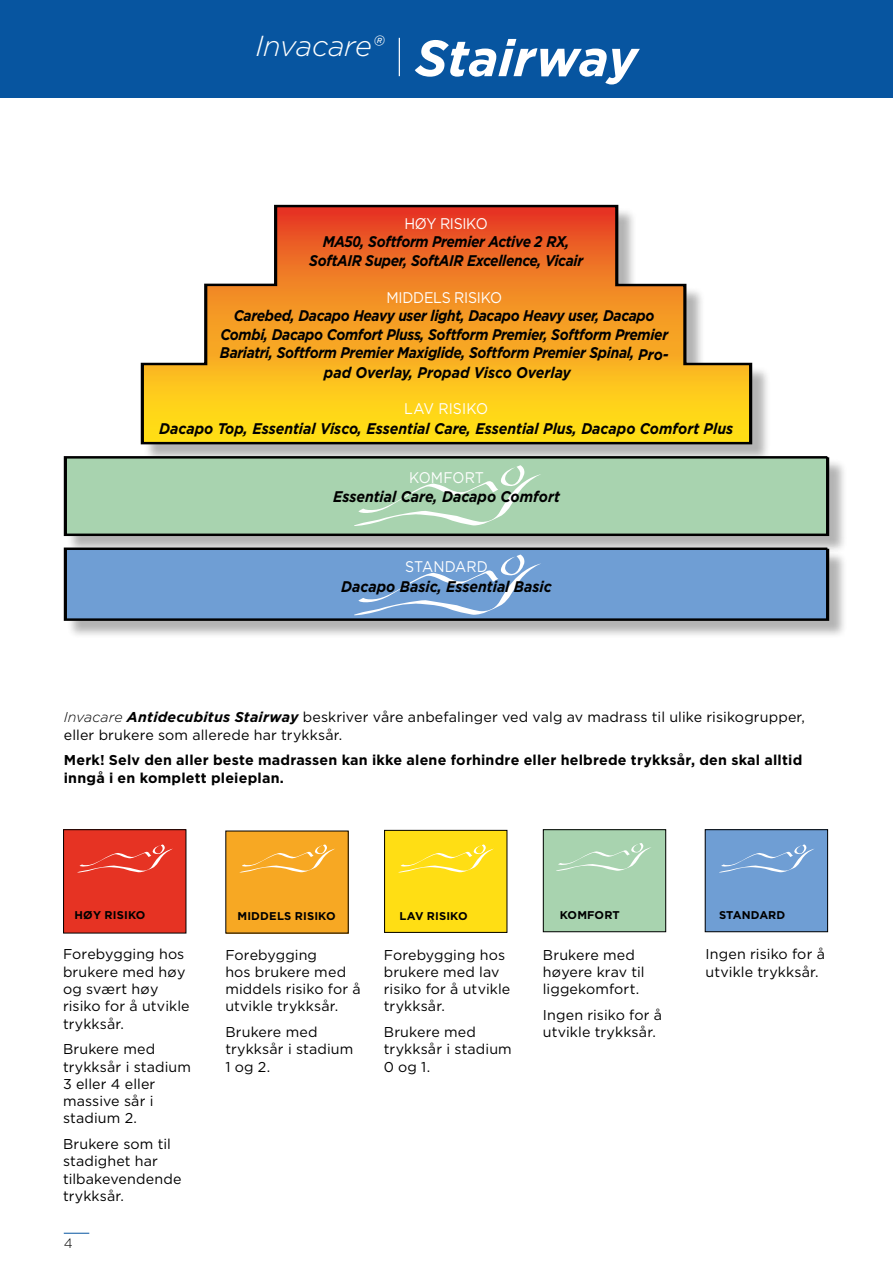
<style>
.page{position:relative;width:893px;height:1263px;background:#fff}
.page>*{position:absolute;margin:0;border:0;box-sizing:border-box;transform-origin:0 0}
.t1{font:italic 300 28.95px "Gotham";letter-spacing:-.01em;color:#fff}
.t2{font:italic 700 15.45px/18.5px "Gotham";letter-spacing:-.025em;color:#000;text-align:center;scale:.9 1}
.t3{font:italic 700 15.45px "Gotham";color:#000;scale:.92 1}
.t4{font:15.45px "Gotham";letter-spacing:-.015em;color:#fff;scale:.92 1}
.t5{font:15.45px "Gotham";letter-spacing:.005em;color:#fff;scale:.92 1}
.t6{font:14.25px/17.2px "Gotham";letter-spacing:.01em;color:#000}
.t7{font:700 14.25px/17.2px "Gotham";letter-spacing:.015em;color:#000}
.t8{font:300 13.5px "Gotham";color:#000}
.t9{font:700 11.25px "Gotham";letter-spacing:.015em;color:#000}
.s1{font-weight:700;font-size:51px}
.s2{font-weight:300;font-style:italic}
.s3{font-weight:700;font-style:italic}
</style>
<div class="page">
<div style="left:0;top:0;width:893px;height:98px;background:#0755a0"></div>
<hr style="left:399px;top:38px;width:1px;height:38px;background:#fff">
<div style="left:143px;top:207px;width:628px;height:256px;background:#000;opacity:.3"></div>
<svg style="left:140px;top:204px;width:614px;height:242px"></svg>
<div style="left:66px;top:458px;width:782px;height:97px;background:#000;opacity:.3"></div>
<div style="left:68px;top:460px;width:757px;height:72px;background:#a8d3af"></div>
<div style="left:64px;top:456px;width:765px;height:80px;border:3px solid #000"></div>
<img style="left:354px;top:465px;width:188px;height:61px">
<div style="left:64px;top:830px;width:122px;height:103px;background:#e63323"></div>
<div style="left:63px;top:829px;width:123px;height:104px;border:1px solid #000"></div>
<img style="left:77px;top:844px;width:96px;height:29px">
<div style="left:226px;top:831px;width:122px;height:102px;background:#f7a823"></div>
<div style="left:385px;top:830px;width:122px;height:102px;background:#ffde14"></div>
<div style="left:384px;top:830px;width:123px;height:103px;border:1px solid #000"></div>
<div style="left:543px;top:830px;width:123px;height:102px;background:#a8d3af"></div>
<div style="left:543px;top:829px;width:123px;height:103px;border:1px solid #000"></div>
<div style="left:66px;top:550px;width:782px;height:90px;background:#000;opacity:.3"></div>
<div style="left:68px;top:551px;width:757px;height:66px;background:#6f9ed4"></div>
<div style="left:64px;top:547px;width:765px;height:74px;border:3px solid #000"></div>
<img style="left:354px;top:554px;width:188px;height:62px">
<div style="left:705px;top:830px;width:123px;height:102px;background:#6f9ed4"></div>
<div style="left:705px;top:829px;width:123px;height:103px;border:1px solid #000"></div>
<img style="left:240px;top:844px;width:95px;height:29px">
<img style="left:398px;top:844px;width:96px;height:29px">
<img style="left:556px;top:843px;width:95px;height:28px">
<img style="left:719px;top:844px;width:95px;height:29px">
<svg style="left:64px;top:1233px;width:25px;height:1px"></svg>
<h1 class="t1" style="left:255px;top:27px;width:384px">Invacare® <span class="s1">Stairway</span></h1>
<p class="t4" style="left:404px;top:213px;width:92px">HØY RISIKO</p>
<p class="t2" style="left:309px;top:232px;width:306px">MA50, Softform Premier Active 2 RX,<br>SoftAIR Super, SoftAIR Excellence, Vicair</p>
<p class="t4" style="left:386px;top:287px;width:127px">MIDDELS RISIKO</p>
<p class="t2" style="left:220px;top:306px;width:500px">Carebed, Dacapo Heavy user light, Dacapo Heavy user, Dacapo<br>Combi, Dacapo Comfort Pluss, Softform Premier, Softform Premier<br>Bariatri, Softform Premier Maxiglide, Softform Premier Spinal, Pro-</p>
<p class="t3" style="left:324px;top:362px;width:270px">pad Overlay, Propad Visco Overlay</p>
<p class="t5" style="left:404px;top:398px;width:93px">LAV RISIKO</p>
<p class="t3" style="left:159px;top:418px;width:625px">Dacapo Top, Essential Visco, Essential Care, Essential Plus, Dacapo Comfort Plus</p>
<p class="t4" style="left:409px;top:467px;width:83px">KOMFORT</p>
<p class="t3" style="left:333px;top:487px;width:248px">Essential Care, Dacapo Comfort</p>
<p class="t5" style="left:405px;top:556px;width:92px">STANDARD</p>
<p class="t3" style="left:341px;top:576px;width:230px">Dacapo Basic, Essential Basic</p>
<p class="t6" style="left:64px;top:708px;width:743px"><span class="s2">Invacare</span> <span class="s3">Antidecubitus Stairway</span> beskriver våre anbefalinger ved valg av madrass til ulike risikogrupper, eller brukere som allerede har trykksår.</p>
<p class="t7" style="left:64px;top:751px;width:740px">Merk! Selv den aller beste madrassen kan ikke alene forhindre eller helbrede trykksår, den skal alltid inngå i en komplett pleieplan.</p>
<p class="t9" style="left:74px;top:908px;width:73px">HØY RISIKO</p>
<p class="t9" style="left:237px;top:908px;width:100px">MIDDELS RISIKO</p>
<p class="t9" style="left:399px;top:908px;width:70px">LAV RISIKO</p>
<p class="t9" style="left:560px;top:908px;width:62px">KOMFORT</p>
<p class="t6" style="left:63px;top:945px;width:128px">Forebygging hos brukere med høy og svært høy risiko for å utvikle trykksår.</p>
<p class="t6" style="left:63px;top:1040px;width:130px">Brukere med trykksår i stadium<br>3 eller 4 eller massive sår i stadium 2.</p>
<p class="t6" style="left:63px;top:1135px;width:120px">Brukere som til stadighet har tilbakevendende trykksår.</p>
<p class="t8" style="left:64px;top:1234px;width:10px">4</p>
<p class="t6" style="left:225px;top:945px;width:137px">Forebygging<br>hos brukere med middels risiko for å utvikle trykksår.</p>
<p class="t6" style="left:225px;top:1023px;width:130px">Brukere med trykksår i stadium<br>1 og 2.</p>
<p class="t6" style="left:384px;top:945px;width:128px">Forebygging hos brukere med lav risiko for å utvikle trykksår.</p>
<p class="t6" style="left:384px;top:1023px;width:130px">Brukere med trykksår i stadium<br>0 og 1.</p>
<p class="t6" style="left:543px;top:946px;width:103px">Brukere med høyere krav til liggekomfort.</p>
<p class="t6" style="left:543px;top:1006px;width:121px">Ingen risiko for å utvikle trykksår.</p>
<p class="t9" style="left:719px;top:908px;width:68px">STANDARD</p>
<p class="t6" style="left:706px;top:945px;width:121px">Ingen risiko for å utvikle trykksår.</p>
</div>
